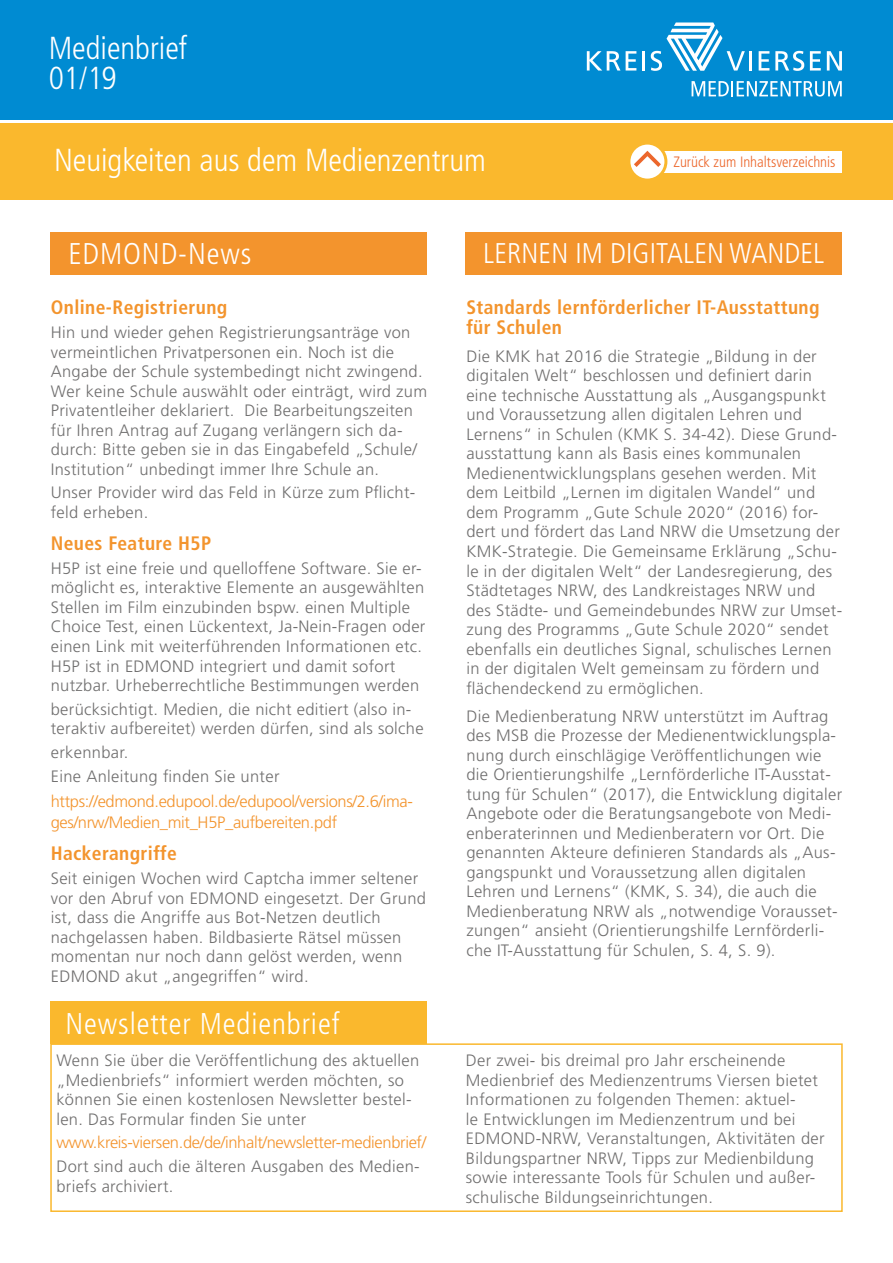
<style>
.page{position:relative;width:893px;height:1263px;background:#fff}
.page>*{position:absolute;margin:0;border:0;box-sizing:border-box;transform-origin:0 0}
.t1{font:300 condensed 31.8px/30px "Frutiger LT Std";color:#fff}
.t2{font:300 condensed 30px "Frutiger LT Std";letter-spacing:.03em;color:#fff}
.t3{font:300 condensed 28.5px "Frutiger LT Std";letter-spacing:.005em;color:#fff}
.t4{font:700 condensed 19.5px/19.5px "Frutiger LT Std";letter-spacing:.02em;color:#f3942d}
.t5{font:300 16.5px/19.5px "Frutiger LT Std";letter-spacing:.02em;color:#706f6f}
.t6{font:300 16.5px/21px "Frutiger LT Std";letter-spacing:-.02em;color:#f3942d}
.t7{font:300 condensed 15px "Frutiger LT Std";color:#ec672c}
</style>
<div class="page">
<div style="left:0;top:123px;width:893px;height:77px;background:#fab82d"></div>
<div style="left:0;top:0;width:893px;height:119px;background:#008bd2"></div>
<div style="left:659px;top:151px;width:183px;height:21px;background:#fff"></div>
<svg style="left:629px;top:143px;width:37px;height:37px"></svg>
<div style="left:627px;top:142px;width:40px;height:40px;border:3px solid #fab82d;border-radius:50%"></div>
<svg style="left:634px;top:151px;width:27px;height:16px"></svg>
<svg style="left:587px;top:51px;width:33px;height:20px"></svg>
<svg style="left:626px;top:51px;width:10px;height:20px"></svg>
<hr style="left:643px;top:51px;width:2px;height:20px;background:#fff">
<svg style="left:651px;top:22px;width:94px;height:49px"></svg>
<hr style="left:749px;top:51px;width:3px;height:20px;background:#fff">
<svg style="left:759px;top:51px;width:10px;height:20px"></svg>
<svg style="left:775px;top:51px;width:29px;height:20px"></svg>
<svg style="left:810px;top:51px;width:11px;height:20px"></svg>
<svg style="left:827px;top:51px;width:15px;height:20px"></svg>
<svg style="left:692px;top:81px;width:150px;height:16px"></svg>
<div style="left:50px;top:1001px;width:377px;height:43px;background:#fab82d"></div>
<div style="left:51px;top:232px;width:376px;height:43px;background:#f3942d"></div>
<div style="left:466px;top:232px;width:376px;height:43px;background:#f3942d"></div>
<div style="left:50px;top:1043px;width:793px;height:169px;border:2px solid #fab82d"></div>
<h1 class="t1" style="left:49px;top:33px;width:140px">Medienbrief<br>01/19</h1>
<h1 class="t1" style="left:54px;top:146px;width:433px">Neuigkeiten aus dem Medienzentrum</h1>
<p class="t7" style="left:673px;top:154px;width:164px">Zurück zum Inhaltsverzeichnis</p>
<h2 class="t2" style="left:68px;top:237px;width:184px">EDMOND-News</h2>
<h3 class="t3" style="left:483px;top:237px;width:343px">LERNEN IM DIGITALEN WANDEL</h3>
<p class="t4" style="left:466px;top:298px;width:355px">Standards lernförderlicher IT-Ausstattung für Schulen</p>
<p class="t5" style="left:466px;top:347px;width:377px">Die KMK hat 2016 die Strategie „Bildung in der digitalen Welt“ beschlossen und definiert darin eine technische Ausstattung als „Ausgangspunkt und Voraussetzung allen digitalen Lehren und Lernens“ in Schulen (KMK S. 34-42). Diese Grund&shy;ausstattung kann als Basis eines kommunalen Medienentwicklungsplans gesehen werden. Mit dem Leitbild „Lernen im digitalen Wandel“ und dem Programm „Gute Schule 2020“ (2016) for&shy;dert und fördert das Land NRW die Umsetzung der KMK-Strategie. Die Gemeinsame Erklärung „Schu&shy;le in der digitalen Welt“ der Landesregierung, des Städtetages NRW, des Landkreistages NRW und des Städte- und Gemeindebundes NRW zur Umset&shy;zung des Programms „Gute Schule 2020“ sendet ebenfalls ein deutliches Signal, schulisches Lernen in der digitalen Welt gemeinsam zu fördern und flächendeckend zu ermöglichen.</p>
<p class="t5" style="left:466px;top:706px;width:377px">Die Medienberatung NRW unterstützt im Auftrag des MSB die Prozesse der Medienentwicklungspla&shy;nung durch einschlägige Veröffentlichungen wie die Orientierungshilfe „Lernförderliche IT-Ausstat&shy;tung für Schulen“ (2017), die Entwicklung digitaler Angebote oder die Beratungsangebote von Medi&shy;enberaterinnen und Medienberatern vor Ort. Die genannten Akteure definieren Standards als „Aus&shy;gangspunkt und Voraussetzung allen digitalen Lehren und Lernens“ (KMK, S. 34), die auch die Medienberatung NRW als „notwendige Vorausset&shy;zungen“ ansieht (Orientierungshilfe Lernförderli&shy;che IT-Ausstattung für Schulen, S. 4, S. 9).</p>
<p class="t4" style="left:51px;top:298px;width:178px">Online-Registrierung</p>
<p class="t5" style="left:51px;top:323px;width:378px">Hin und wieder gehen Registrierungsanträge von vermeintlichen Privatpersonen ein. Noch ist die Angabe der Schule systembedingt nicht zwingend.<br>Wer keine Schule auswählt oder einträgt, wird zum Privatentleiher deklariert. Die Bearbeitungszeiten für Ihren Antrag auf Zugang verlängern sich da&shy;durch: Bitte geben sie in das Eingabefeld „Schule/ Institution“ unbedingt immer Ihre Schule an.</p>
<p class="t5" style="left:51px;top:483px;width:366px">Unser Provider wird das Feld in Kürze zum Pflicht&shy;feld erheben.</p>
<p class="t4" style="left:51px;top:534px;width:162px">Neues Feature H5P</p>
<p class="t5" style="left:51px;top:559px;width:376px">H5P ist eine freie und quelloffene Software. Sie er&shy;möglicht es, interaktive Elemente an ausgewählten Stellen im Film einzubinden bspw. einen Multiple Choice Test, einen Lückentext, Ja-Nein-Fragen oder einen Link mit weiterführenden Informationen etc.<br>H5P ist in EDMOND integriert und damit sofort nutzbar. Urheberrechtliche Bestimmungen werden</p>
<p class="t5" style="left:51px;top:699px;width:374px">berücksichtigt. Medien, die nicht editiert (also in&shy;teraktiv aufbereitet) werden dürfen, sind als solche</p>
<p class="t5" style="left:51px;top:741px;width:230px;line-height:23.7px">erkennbar.<br>Eine Anleitung finden Sie unter</p>
<p class="t6" style="left:51px;top:791px;width:364px">https://edmond.edupool.de/edupool/versions/2.6/ima&shy;ges/nrw/Medien_mit_H5P_aufbereiten.pdf</p>
<p class="t4" style="left:51px;top:844px;width:128px">Hackerangriffe</p>
<p class="t5" style="left:51px;top:869px;width:377px">Seit einigen Wochen wird Captcha immer seltener vor den Abruf von EDMOND eingesetzt. Der Grund ist, dass die Angriffe aus Bot-Netzen deutlich nachgelassen haben. Bildbasierte Rätsel müssen momentan nur noch dann gelöst werden, wenn EDMOND akut „angegriffen“ wird.</p>
<h2 class="t2" style="left:65px;top:1006px;width:275px">Newsletter Medienbrief</h2>
<p class="t5" style="left:56px;top:1051px;width:365px">Wenn Sie über die Veröffentlichung des aktuellen „Medienbriefs“ informiert werden möchten, so können Sie einen kostenlosen Newsletter bestel&shy;len. Das Formular finden Sie unter</p>
<p class="t6" style="left:56px;top:1132px;width:371px">www.kreis-viersen.de/de/inhalt/newsletter-medienbrief/</p>
<p class="t5" style="left:56px;top:1157px;width:365px">Dort sind auch die älteren Ausgaben des Medien&shy;briefs archiviert.</p>
<p class="t5" style="left:466px;top:1051px;width:360px">Der zwei- bis dreimal pro Jahr erscheinende Medienbrief des Medienzentrums Viersen bietet Informationen zu folgenden Themen: aktuel-<br>le Entwicklungen im Medienzentrum und bei EDMOND-NRW, Veranstaltungen, Aktivitäten der Bildungspartner NRW, Tipps zur Medienbildung sowie interessante Tools für Schulen und außer&shy;schulische Bildungseinrichtungen.</p>
</div>
